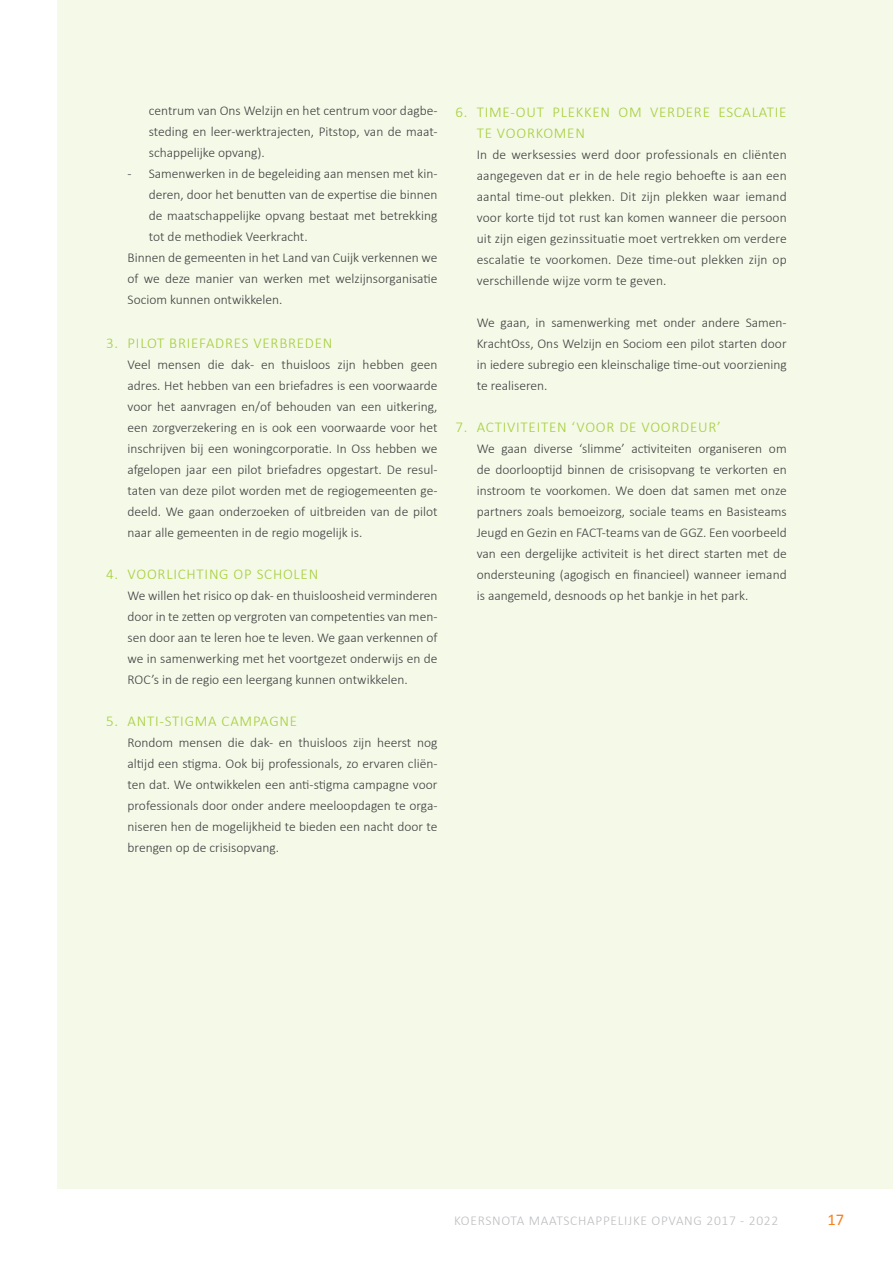
<style>
.page{position:relative;width:893px;height:1263px;background:#fff}
.page>*{position:absolute;margin:0;border:0;box-sizing:border-box;transform-origin:0 0}
.t1{font:16.5px "Calibri";color:#f58220}
.t2{font:300 15px/21px "Calibri";letter-spacing:.05em;color:#a6ce39}
.t3{font:300 13.5px/21px "Calibri";color:#3e3e3f;text-align:justify}
.t4{font:300 13.5px "Calibri";letter-spacing:.05em;color:#bcbdc0}
</style>
<div class="page">
<div style="left:57px;top:0;width:836px;height:1188px;background:#f4f9e8"></div>
<p class="t3" style="left:149px;top:100px;width:290px">centrum van Ons Welzijn en het centrum voor dagbe&shy;steding en leer-werktrajecten, Pitstop, van de maat&shy;schappelijke opvang).</p>
<p class="t3" style="left:128px;top:163px;width:311px">- Samenwerken in de begeleiding aan mensen met kin-</p>
<p class="t3" style="left:149px;top:184px;width:290px">deren, door het benutten van de expertise die binnen</p>
<p class="t3" style="left:149px;top:205px;width:290px">de maatschappelijke opvang bestaat met betrekking</p>
<p class="t3" style="left:149px;top:226px;width:160px">tot de methodiek Veerkracht.</p>
<p class="t3" style="left:128px;top:247px;width:311px">Binnen de gemeenten in het Land van Cuijk verkennen we</p>
<p class="t3" style="left:128px;top:268px;width:311px">of we deze manier van werken met welzijnsorganisatie</p>
<p class="t3" style="left:128px;top:289px;width:156px">Sociom kunnen ontwikkelen.</p>
<p class="t2" style="left:106px;top:332px;width:228px">3. PILOT BRIEFADRES VERBREDEN</p>
<p class="t3" style="left:128px;top:353px;width:311px">Veel mensen die dak- en thuisloos zijn hebben geen adres. Het hebben van een briefadres is een voorwaarde voor het aanvragen en/of behouden van een uitkering, een zorgverzekering en is ook een voorwaarde voor het inschrijven bij een woningcorporatie. In Oss hebben we afgelopen jaar een pilot briefadres opgestart. De resul&shy;taten van deze pilot worden met de regiogemeenten ge&shy;deeld. We gaan onderzoeken of uitbreiden van de pilot naar alle gemeenten in de regio mogelijk is.</p>
<p class="t2" style="left:106px;top:563px;width:213px">4. VOORLICHTING OP SCHOLEN</p>
<p class="t3" style="left:128px;top:584px;width:311px">We willen het risico op dak- en thuisloosheid verminderen door in te zetten op vergroten van competenties van men&shy;sen door aan te leren hoe te leven. We gaan verkennen of we in samenwerking met het voortgezet onderwijs en de ROC’s in de regio een leergang kunnen ontwikkelen.</p>
<p class="t2" style="left:106px;top:710px;width:192px">5. ANTI-STIGMA CAMPAGNE</p>
<p class="t3" style="left:128px;top:731px;width:311px">Rondom mensen die dak- en thuisloos zijn heerst nog altijd een stigma. Ook bij professionals, zo ervaren cliën&shy;ten dat. We ontwikkelen een anti-stigma campagne voor professionals door onder andere meeloopdagen te orga&shy;niseren hen de mogelijkheid te bieden een nacht door te brengen op de crisisopvang.</p>
<p class="t2" style="left:477px;top:101px;width:311px;text-indent:-21px">6. TIME-OUT PLEKKEN OM VERDERE ESCALATIE<br>TE VOORKOMEN</p>
<p class="t3" style="left:477px;top:143px;width:311px">In de werksessies werd door professionals en cliënten aangegeven dat er in de hele regio behoefte is aan een aantal time-out plekken. Dit zijn plekken waar iemand voor korte tijd tot rust kan komen wanneer die persoon uit zijn eigen gezinssituatie moet vertrekken om verdere escalatie te voorkomen. Deze time-out plekken zijn op verschillende wijze vorm te geven.</p>
<p class="t3" style="left:477px;top:311px;width:311px">We gaan, in samenwerking met onder andere Samen-KrachtOss, Ons Welzijn en Sociom een pilot starten door in iedere subregio een kleinschalige time-out voorziening te realiseren.</p>
<p class="t2" style="left:455px;top:416px;width:267px">7. ACTIVITEITEN ‘VOOR DE VOORDEUR’</p>
<p class="t3" style="left:477px;top:437px;width:311px">We gaan diverse ‘slimme’ activiteiten organiseren om de doorlooptijd binnen de crisisopvang te verkorten en instroom te voorkomen. We doen dat samen met onze partners zoals bemoeizorg, sociale teams en Basisteams Jeugd en Gezin en FACT-teams van de GGZ. Een voorbeeld van een dergelijke activiteit is het direct starten met de ondersteuning (agogisch en financieel) wanneer iemand is aangemeld, desnoods op het bankje in het park.</p>
<p class="t4" style="left:454px;top:1212px;width:326px">KOERSNOTA MAATSCHAPPELIJKE OPVANG 2017 - 2022</p>
<p class="t1" style="left:827px;top:1209px;width:18px">17</p>
</div>
